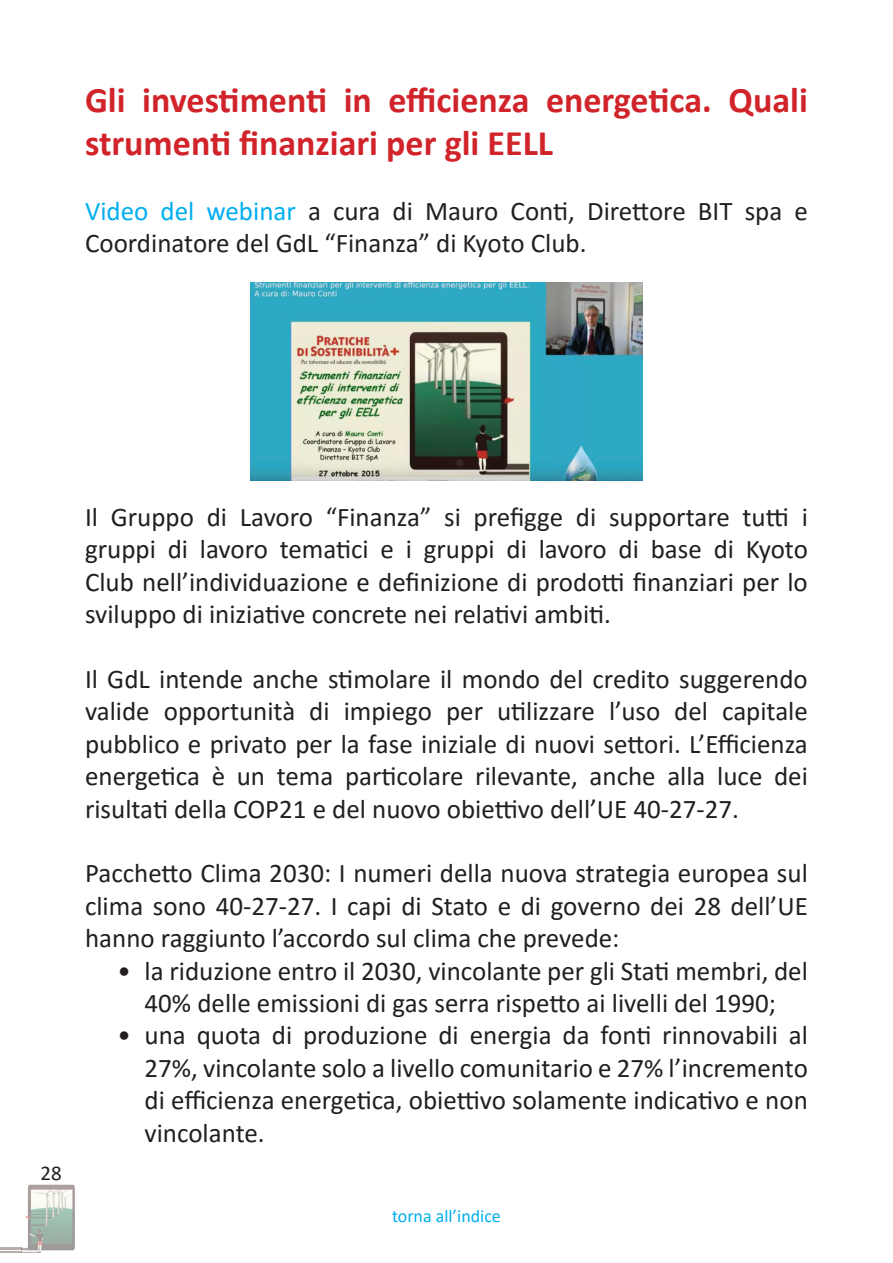
<style>
.page{position:relative;width:893px;height:1263px;background:#fff}
.page>*{position:absolute;margin:0;border:0;box-sizing:border-box;transform-origin:0 0}
.t1{font:700 36px/43.2px "Calibri";color:#d1232a}
.t2{font:27px/32.4px "Calibri";color:#231f20;text-align:justify}
.t3{font:21px "Calibri";color:#231f20}
.t4{font:18px "Calibri";color:#00aeef}
.s1{color:#00aeef}
</style>
<div class="page">
<img style="left:21px;top:1185px;width:54px;height:67px">
<hr style="left:0;top:1247px;width:21px;height:3px;background:#6b5e58">
<svg style="left:0;top:1251px;width:21px;height:1px"></svg>
<img style="left:251px;top:283px;width:391px;height:197px">
<h1 class="t1" style="left:85px;top:77px;width:724px">Gli investimenti in efficienza energetica. Quali strumenti finanziari per gli EELL</h1>
<p class="t2" style="left:85px;top:194px;width:724px"><span class="s1">Video del webinar</span> a cura di Mauro Conti, Direttore BIT spa e<br>Coordinatore del GdL “Finanza” di Kyoto Club.</p>
<p class="t3" style="left:41px;top:1158px;width:23px">28</p>
<p class="t2" style="left:85px;top:500px;width:724px">Il Gruppo di Lavoro “Finanza” si prefigge di supportare tutti i gruppi di lavoro tematici e i gruppi di lavoro di base di Kyoto Club nell’individuazione e definizione di prodotti finanziari per lo sviluppo di iniziative concrete nei relativi ambiti.</p>
<p class="t2" style="left:85px;top:662px;width:724px">Il GdL intende anche stimolare il mondo del credito suggerendo valide opportunità di impiego per utilizzare l’uso del capitale pubblico e privato per la fase iniziale di nuovi settori. L’Efficienza energetica è un tema particolare rilevante, anche alla luce dei risultati della COP21 e del nuovo obiettivo dell’UE 40-27-27.</p>
<p class="t2" style="left:85px;top:856px;width:724px">Pacchetto Clima 2030: I numeri della nuova strategia europea sul clima sono 40-27-27. I capi di Stato e di governo dei 28 dell’UE hanno raggiunto l’accordo sul clima che prevede:</p>
<p class="t2" style="left:118px;top:954px;width:692px;text-align:center">• la riduzione entro il 2030, vincolante per gli Stati membri, del<br>40% delle emissioni di gas serra rispetto ai livelli del 1990;</p>
<p class="t2" style="left:145px;top:1018px;width:665px;text-indent:-27px">• una quota di produzione di energia da fonti rinnovabili al 27%, vincolante solo a livello comunitario e 27% l’incremento di efficienza energetica, obiettivo solamente indicativo e non vincolante.</p>
<p class="t4" style="left:392px;top:1204px;width:110px">torna all’indice</p>
</div>
